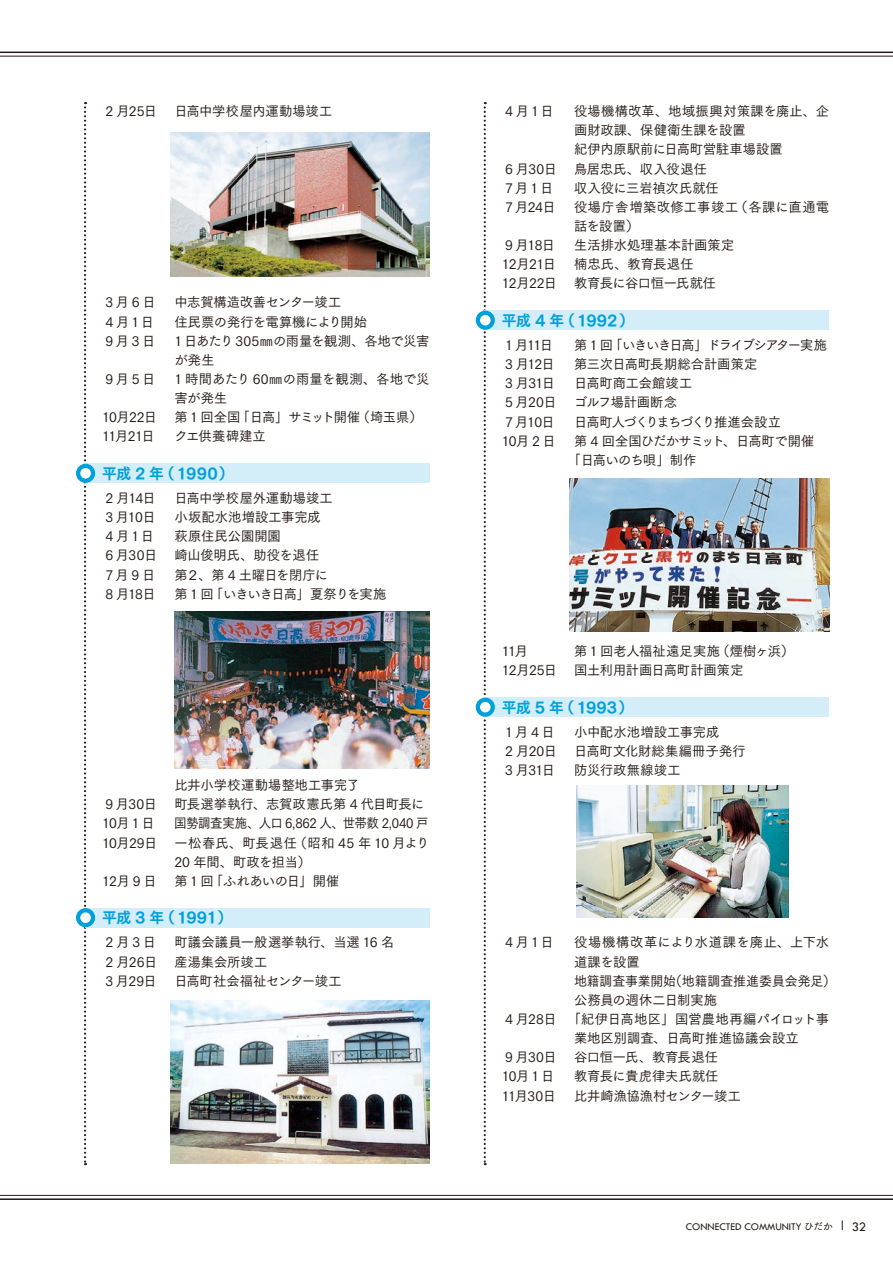
<style>
.page{position:relative;width:893px;height:1263px;background:#fff}
.page>*{position:absolute;margin:0;border:0;box-sizing:border-box;transform-origin:0 0}
.t1{font:14.85px "Tsuku Go Pro E";letter-spacing:-.025em;color:#00a0da}
.t2{font:13.35px/19.2px "Tsuku Go Pro M";letter-spacing:-.015em;color:#231916}
.t3{font:13.35px/19.2px "Tsuku Go Pro M";letter-spacing:.005em;color:#231916}
.t4{font:13.35px/19.2px "Tsuku Go Pro M";letter-spacing:-.05em;color:#231916}
.t5{font:13.35px/19.2px "Tsuku Go Pro M";letter-spacing:.02em;color:#231916}
.t6{font:13.35px "Tsuku Go Pro M";letter-spacing:-.015em;color:#231916;scale:.94 1}
.t7{font:13.35px "Tsuku Go Pro M";letter-spacing:.01em;color:#231916}
.t8{font:13.35px "Tsuku Go Pro M";letter-spacing:-.11em;color:#231916}
.t9{font:13.35px "Tsuku Go Pro M";letter-spacing:.035em;color:#231916}
.t10{font:13.35px "Tsuku Go Pro M";letter-spacing:-.08em;color:#231916}
.t11{font:13.35px "Tsuku Go Pro M";letter-spacing:-.1em;color:#231916}
.t12{font:13.35px "Tsuku Go Pro M";letter-spacing:-.06em;color:#231916}
.t13{font:13.35px "Tsuku Go Pro M";letter-spacing:.015em;color:#231916}
.t14{font:13.35px "Tw Cen";color:#231916}
.t15{font:10.65px "Tw Cen";color:#231916}
.s1{font-family:"Tsuku Go Pro D";font-size:9.6px}
</style>
<div class="page">
<hr style="left:0;top:52px;width:893px;height:1px;background:#231916">
<hr style="left:0;top:56px;width:893px;height:1px;background:#231916">
<hr style="left:0;top:1198px;width:893px;height:2px;background:#231916">
<hr style="left:0;top:1195px;width:893px;height:1px;background:#231916">
<svg style="left:84px;top:102px;width:2px;height:1063px"></svg>
<svg style="left:484px;top:102px;width:2px;height:1063px"></svg>
<div style="left:85px;top:464px;width:344px;height:19px;background:#d3edf9"></div>
<div style="left:85px;top:908px;width:344px;height:19px;background:#d3edf9"></div>
<img style="left:170px;top:132px;width:259px;height:145px">
<img style="left:174px;top:611px;width:255px;height:158px">
<img style="left:170px;top:1000px;width:259px;height:164px">
<div style="left:485px;top:311px;width:344px;height:19px;background:#d3edf9"></div>
<div style="left:485px;top:698px;width:344px;height:19px;background:#d3edf9"></div>
<img style="left:570px;top:479px;width:259px;height:153px">
<img style="left:576px;top:785px;width:213px;height:132px">
<div style="left:78px;top:466px;width:15px;height:15px;background:#fff;border-radius:50%"></div>
<div style="left:76px;top:464px;width:19px;height:19px;border:4px solid #00a0da;border-radius:50%"></div>
<div style="left:78px;top:910px;width:15px;height:15px;background:#fff;border-radius:50%"></div>
<div style="left:76px;top:908px;width:19px;height:19px;border:4px solid #00a0da;border-radius:50%"></div>
<div style="left:478px;top:313px;width:15px;height:15px;background:#fff;border-radius:50%"></div>
<div style="left:476px;top:311px;width:19px;height:19px;border:4px solid #00a0da;border-radius:50%"></div>
<div style="left:478px;top:700px;width:15px;height:15px;background:#fff;border-radius:50%"></div>
<div style="left:476px;top:698px;width:19px;height:19px;border:4px solid #00a0da;border-radius:50%"></div>
<p class="t2" style="left:105px;top:100px;width:53px">2 月25日</p>
<p class="t2" style="left:174px;top:100px;width:160px">日高中学校屋内運動場竣工</p>
<p class="t2" style="left:105px;top:291px;width:52px">3月6日</p>
<p class="t2" style="left:174px;top:291px;width:169px">中志賀構造改善センター竣工</p>
<p class="t2" style="left:105px;top:310px;width:50px">4月1日</p>
<p class="t2" style="left:174px;top:310px;width:194px">住民票の発行を電算機により開始</p>
<p class="t2" style="left:105px;top:330px;width:52px">9月3日</p>
<p class="t2" style="left:174px;top:330px;width:257px">1 日あたり 305㎜の雨量を観測、各地で災害が発生</p>
<p class="t2" style="left:105px;top:368px;width:52px">9月5日</p>
<p class="t2" style="left:174px;top:368px;width:257px">1 時間あたり 60㎜の雨量を観測、各地で災害が発生</p>
<p class="t2" style="left:102px;top:406px;width:57px">10月22日</p>
<p class="t4" style="left:174px;top:406px;width:250px">第 1 回全国「日高」サミット開催（埼玉県）</p>
<p class="t2" style="left:102px;top:425px;width:54px">11月21日</p>
<p class="t2" style="left:174px;top:425px;width:93px">クエ供養碑建立</p>
<p class="t1" style="left:102px;top:460px;width:133px">平成 2 年（1990）</p>
<p class="t2" style="left:105px;top:487px;width:52px">2 月14日</p>
<p class="t2" style="left:174px;top:487px;width:160px">日高中学校屋外運動場竣工</p>
<p class="t2" style="left:105px;top:506px;width:52px">3 月10日</p>
<p class="t3" style="left:174px;top:506px;width:148px">小坂配水池増設工事完成</p>
<p class="t2" style="left:105px;top:525px;width:50px">4月1日</p>
<p class="t2" style="left:174px;top:525px;width:108px">萩原住民公園開園</p>
<p class="t2" style="left:105px;top:544px;width:53px">6 月30日</p>
<p class="t2" style="left:174px;top:544px;width:146px">崎山俊明氏、助役を退任</p>
<p class="t2" style="left:105px;top:563px;width:51px">7月9日</p>
<p class="t12" style="left:174px;top:563px;width:155px">第２、第 4 土曜日を閉庁に</p>
<p class="t2" style="left:105px;top:583px;width:52px">8 月18日</p>
<p class="t10" style="left:174px;top:583px;width:214px">第 1 回「いきいき日高」夏祭りを実施</p>
<p class="t3" style="left:174px;top:774px;width:187px">比井小学校運動場整地工事完了</p>
<p class="t2" style="left:105px;top:793px;width:53px">9 月30日</p>
<p class="t2" style="left:174px;top:793px;width:252px">町長選挙執行、志賀政憲氏第 4 代目町長に</p>
<p class="t2" style="left:102px;top:812px;width:54px">10月1日</p>
<p class="t6" style="left:174px;top:812px;width:272px">国勢調査実施、人口 6,862 人、世帯数 2,040 戸</p>
<p class="t2" style="left:102px;top:831px;width:57px">10月29日</p>
<p class="t3" style="left:174px;top:831px;width:257px">一松春氏、町長退任（昭和 45 年 10 月より<br>20 年間、町政を担当）</p>
<p class="t2" style="left:102px;top:870px;width:56px">12月9日</p>
<p class="t2" style="left:174px;top:870px;width:167px">第 1 回「ふれあいの日」開催</p>
<p class="t1" style="left:102px;top:904px;width:131px">平成 3 年（1991）</p>
<p class="t2" style="left:105px;top:931px;width:52px">2月3日</p>
<p class="t3" style="left:174px;top:931px;width:222px">町議会議員一般選挙執行、当選 16 名</p>
<p class="t2" style="left:105px;top:950px;width:53px">2 月26日</p>
<p class="t2" style="left:174px;top:950px;width:95px">産湯集会所竣工</p>
<p class="t2" style="left:105px;top:970px;width:53px">3 月29日</p>
<p class="t2" style="left:174px;top:970px;width:169px">日高町社会福祉センター竣工</p>
<p class="t2" style="left:505px;top:100px;width:50px">4月1日</p>
<p class="t2" style="left:574px;top:100px;width:257px">役場機構改革、地域振興対策課を廃止、企画財政課、保健衛生課を設置<br>紀伊内原駅前に日高町営駐車場設置</p>
<p class="t2" style="left:505px;top:157px;width:53px">6 月30日</p>
<p class="t13" style="left:574px;top:157px;width:135px">鳥居忠氏、収入役退任</p>
<p class="t2" style="left:505px;top:177px;width:50px">7月1日</p>
<p class="t2" style="left:574px;top:177px;width:146px">収入役に三岩禎次氏就任</p>
<p class="t2" style="left:505px;top:196px;width:52px">7 月24日</p>
<p class="t5" style="left:574px;top:196px;width:257px">役場庁舎増築改修工事竣工（各課に直通電話を設置）</p>
<p class="t2" style="left:505px;top:234px;width:52px">9 月18日</p>
<p class="t7" style="left:574px;top:234px;width:162px">生活排水処理基本計画策定</p>
<p class="t2" style="left:502px;top:253px;width:56px">12月21日</p>
<p class="t7" style="left:574px;top:253px;width:121px">楠忠氏、教育長退任</p>
<p class="t2" style="left:502px;top:272px;width:57px">12月22日</p>
<p class="t2" style="left:574px;top:272px;width:143px">教育長に谷口恒一氏就任</p>
<p class="t1" style="left:502px;top:307px;width:134px">平成 4 年（1992）</p>
<p class="t2" style="left:505px;top:334px;width:49px">1 月11日</p>
<p class="t8" style="left:574px;top:334px;width:255px">第 1 回「いきいき日高」ドライブシアター実施</p>
<p class="t2" style="left:505px;top:353px;width:51px">3 月12日</p>
<p class="t2" style="left:574px;top:353px;width:185px">第三次日高町長期総合計画策定</p>
<p class="t2" style="left:505px;top:372px;width:52px">3 月31日</p>
<p class="t2" style="left:574px;top:372px;width:120px">日高町商工会館竣工</p>
<p class="t2" style="left:505px;top:391px;width:53px">5 月20日</p>
<p class="t2" style="left:574px;top:391px;width:104px">ゴルフ場計画断念</p>
<p class="t2" style="left:505px;top:410px;width:51px">7 月10日</p>
<p class="t11" style="left:574px;top:410px;width:209px">日高町人づくりまちづくり推進会設立</p>
<p class="t2" style="left:502px;top:430px;width:55px">10月 2 日</p>
<p class="t4" style="left:567px;top:430px;width:249px;text-indent:7px">第 4 回全国ひだかサミット、日高町で開催「日高いのち唄」制作</p>
<p class="t2" style="left:502px;top:640px;width:28px">11月</p>
<p class="t3" style="left:574px;top:640px;width:222px">第 1 回老人福祉遠足実施（煙樹ヶ浜）</p>
<p class="t2" style="left:502px;top:659px;width:57px">12月25日</p>
<p class="t2" style="left:574px;top:659px;width:171px">国土利用計画日高町計画策定</p>
<p class="t1" style="left:502px;top:694px;width:133px">平成 5 年（1993）</p>
<p class="t2" style="left:505px;top:721px;width:51px">1月4日</p>
<p class="t2" style="left:574px;top:721px;width:147px">小中配水池増設工事完成</p>
<p class="t2" style="left:505px;top:740px;width:54px">2 月20日</p>
<p class="t3" style="left:574px;top:740px;width:173px">日高町文化財総集編冊子発行</p>
<p class="t2" style="left:505px;top:759px;width:52px">3 月31日</p>
<p class="t5" style="left:574px;top:759px;width:108px">防災行政無線竣工</p>
<p class="t2" style="left:505px;top:931px;width:50px">4月1日</p>
<p class="t9" style="left:574px;top:931px;width:257px">役場機構改革により水道課を廃止、上下水</p>
<p class="t2" style="left:574px;top:950px;width:67px">道課を設置</p>
<p class="t2" style="left:574px;top:970px;width:263px">地籍調査事業開始（地籍調査推進委員会発足）</p>
<p class="t2" style="left:574px;top:989px;width:145px">公務員の週休二日制実施</p>
<p class="t2" style="left:505px;top:1008px;width:326px">4 月28日 「紀伊日高地区」国営農地再編パイロット事</p>
<p class="t2" style="left:574px;top:1027px;width:226px">業地区別調査、日高町推進協議会設立</p>
<p class="t2" style="left:505px;top:1046px;width:53px">9 月30日</p>
<p class="t2" style="left:574px;top:1046px;width:146px">谷口恒一氏、教育長退任</p>
<p class="t2" style="left:502px;top:1065px;width:54px">10月1日</p>
<p class="t2" style="left:574px;top:1065px;width:146px">教育長に貴虎律夫氏就任</p>
<p class="t2" style="left:502px;top:1084px;width:56px">11月30日</p>
<p class="t2" style="left:574px;top:1084px;width:168px">比井崎漁協漁村センター竣工</p>
<p class="t15" style="left:686px;top:1220px;width:148px">CONNECTED COMMUNITY <span class="s1">ひだか</span></p>
<p class="t14" style="left:852px;top:1219px;width:16px">32</p>
</div>
